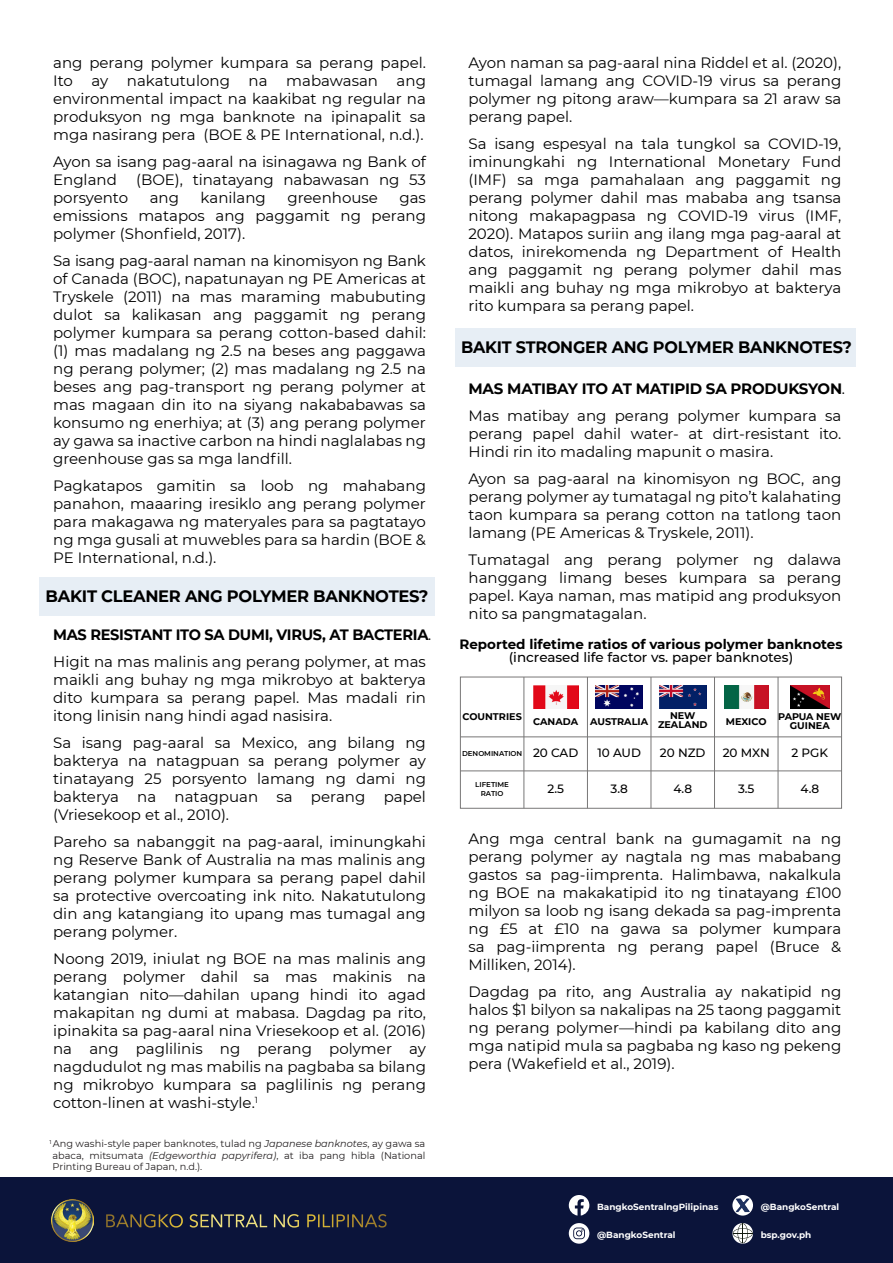
<style>
.page{position:relative;width:893px;height:1263px;background:#fff}
.page>*{position:absolute;margin:0;border:0;box-sizing:border-box;transform-origin:0 0}
.t1{font:700 16.5px "Montserrat";letter-spacing:-.015em;color:#000}
.t2{font:15px/18px "Montserrat";color:#000;text-align:justify}
.t3{font:700 13.5px "Montserrat";color:#000}
.t4{font:500 13.5px "Montserrat";color:#000}
.t5{font:500 12px "Montserrat";color:#000}
.t6{font:9.75px/11.7px "Montserrat";color:#231f20;text-align:justify}
.t7{font:700 9.6px/9px "Montserrat";color:#000;text-align:center}
.t8{font:700 8.85px "Montserrat";color:#fff}
.t9{font:600 7.05px/8.6px "Montserrat";color:#000;text-align:center}
.s1{font-weight:700}
.s2{font-style:italic}
</style>
<div class="page">
<div style="left:456px;top:328px;width:400px;height:38px;background:#e7eef5"></div>
<div style="left:39px;top:578px;width:395px;height:38px;background:#e7eef5"></div>
<div style="left:0;top:1178px;width:893px;height:85px;background:#0b143a"></div>
<svg style="left:189px;top:1214px;width:198px;height:13px"></svg>
<img style="left:52px;top:1200px;width:41px;height:41px">
<svg style="left:569px;top:1223px;width:20px;height:21px"></svg>
<svg style="left:569px;top:1195px;width:20px;height:20px"></svg>
<svg style="left:732px;top:1223px;width:21px;height:21px"></svg>
<svg style="left:733px;top:1223px;width:20px;height:20px"></svg>
<div style="left:732px;top:1195px;width:21px;height:20px;background:#fff;border-radius:50%"></div>
<svg style="left:735px;top:1195px;width:15px;height:21px"></svg>
<hr style="left:460px;top:737px;width:381px;height:1px;background:#787777">
<hr style="left:460px;top:771px;width:381px;height:1px;background:#787777">
<hr style="left:651px;top:677px;width:1px;height:131px;background:#787777">
<hr style="left:524px;top:677px;width:1px;height:131px;background:#787777">
<hr style="left:587px;top:677px;width:1px;height:131px;background:#787777">
<hr style="left:714px;top:677px;width:1px;height:131px;background:#787777">
<hr style="left:778px;top:677px;width:1px;height:131px;background:#787777">
<img style="left:533px;top:686px;width:45px;height:22px">
<img style="left:596px;top:686px;width:46px;height:22px">
<img style="left:659px;top:686px;width:47px;height:22px">
<img style="left:725px;top:686px;width:43px;height:22px">
<img style="left:790px;top:686px;width:39px;height:22px">
<p class="t2" style="left:53px;top:53px;width:374px">ang perang polymer kumpara sa perang papel.<br>Ito ay nakatutulong na mabawasan ang environmental impact na kaakibat ng regular na produksyon ng mga banknote na ipinapalit sa mga nasirang pera (BOE &amp; PE International, n.d.).</p>
<p class="t2" style="left:53px;top:152px;width:374px">Ayon sa isang pag-aaral na isinagawa ng Bank of<br>England</p>
<p class="t2" style="left:136px;top:170px;width:291px">(BOE), tinatayang nabawasan ng 53</p>
<p class="t2" style="left:53px;top:188px;width:77px">porsyento</p>
<p class="t2" style="left:150px;top:188px;width:31px">ang</p>
<p class="t2" style="left:201px;top:188px;width:67px">kanilang</p>
<p class="t2" style="left:287px;top:188px;width:92px">greenhouse</p>
<p class="t2" style="left:53px;top:188px;width:374px;text-indent:346px">gas emissions matapos ang paggamit ng perang polymer (Shonfield, 2017).</p>
<p class="t2" style="left:53px;top:251px;width:374px">Sa isang pag-aaral naman na kinomisyon ng Bank of Canada (BOC), napatunayan ng PE Americas at Tryskele (2011) na mas maraming mabubuting dulot sa kalikasan ang paggamit ng perang polymer kumpara sa perang cotton-based dahil: (1) mas madalang ng 2.5 na beses ang paggawa ng perang polymer; (2) mas madalang ng 2.5 na beses ang pag-transport ng perang polymer at mas magaan din ito na siyang nakababawas sa konsumo ng enerhiya; at (3) ang perang polymer ay gawa sa inactive carbon na hindi naglalabas ng greenhouse gas sa mga landfill.</p>
<p class="t2" style="left:53px;top:476px;width:374px">Pagkatapos gamitin sa loob ng mahabang panahon, maaaring iresiklo ang perang polymer para makagawa ng materyales para sa pagtatayo ng mga gusali at muwebles para sa hardin (BOE &amp; PE International, n.d.).</p>
<p class="t1" style="left:46px;top:584px;width:384px">BAKIT CLEANER ANG POLYMER BANKNOTES?</p>
<p class="t2" style="left:53px;top:620px;width:380px;line-height:27px"><span class="s1">MAS RESISTANT ITO SA DUMI, VIRUS, AT BACTERIA</span>.<br>Higit na mas malinis ang perang polymer, at mas</p>
<p class="t2" style="left:53px;top:670px;width:374px">maikli ang buhay ng mga mikrobyo at bakterya dito kumpara sa perang papel. Mas madali rin itong linisin nang hindi agad nasisira.</p>
<p class="t2" style="left:53px;top:733px;width:374px">Sa isang pag-aaral sa Mexico, ang bilang ng bakterya na natagpuan sa perang polymer ay tinatayang 25 porsyento lamang ng dami ng bakterya na natagpuan sa perang papel (Vriesekoop et al., 2010).</p>
<p class="t2" style="left:53px;top:832px;width:374px">Pareho sa nabanggit na pag-aaral, iminungkahi ng Reserve Bank of Australia na mas malinis ang perang polymer kumpara sa perang papel dahil sa protective overcoating ink nito. Nakatutulong din ang katangiang ito upang mas tumagal ang perang polymer.</p>
<p class="t2" style="left:53px;top:949px;width:374px">Noong 2019, iniulat ng BOE na mas malinis ang perang polymer dahil sa mas makinis na katangian nito—dahilan upang hindi ito agad makapitan ng dumi at mabasa. Dagdag pa rito, ipinakita sa pag-aaral nina Vriesekoop et al. (2016) na ang paglilinis ng perang polymer ay nagdudulot ng mas mabilis na pagbaba sa bilang ng mikrobyo kumpara sa paglilinis ng perang cotton-linen at washi-style.<sup>1</sup></p>
<p class="t6" style="left:52px;top:1137px;width:374px;text-indent:-3px"><sup>1</sup> Ang washi-style paper banknotes, tulad ng <span class="s2">Japanese banknotes</span>, ay gawa sa abaca, mitsumata <span class="s2">(Edgeworthia papyrifera)</span>, at iba pang hibla (National Printing Bureau of Japan, n.d.).</p>
<p class="t2" style="left:468px;top:53px;width:374px">Ayon naman sa pag-aaral nina Riddel et al. (2020), tumagal lamang ang COVID-19 virus sa perang polymer ng pitong araw—kumpara sa 21 araw sa perang papel.</p>
<p class="t2" style="left:468px;top:134px;width:374px">Sa isang espesyal na tala tungkol sa COVID-19, iminungkahi ng International Monetary Fund (IMF) sa mga pamahalaan ang paggamit ng perang polymer dahil mas mababa ang tsansa nitong makapagpasa ng COVID-19 virus (IMF, 2020). Matapos suriin ang ilang mga pag-aaral at datos, inirekomenda ng Department of Health ang paggamit ng perang polymer dahil mas maikli ang buhay ng mga mikrobyo at bakterya rito kumpara sa perang papel.</p>
<p class="t1" style="left:461px;top:335px;width:392px">BAKIT STRONGER ANG POLYMER BANKNOTES?</p>
<p class="t2" style="left:468px;top:374px;width:378px;line-height:27px"><span class="s1">MAS MATIBAY ITO AT MATIPID SA PRODUKSYON</span>.<br>Mas matibay ang perang polymer kumpara sa</p>
<p class="t2" style="left:468px;top:424px;width:374px">perang papel dahil water- at dirt-resistant ito.<br>Hindi rin ito madaling mapunit o masira.</p>
<p class="t2" style="left:468px;top:469px;width:374px">Ayon sa pag-aaral na kinomisyon ng BOC, ang perang polymer ay tumatagal ng pito’t kalahating taon kumpara sa perang cotton na tatlong taon lamang (PE Americas &amp; Tryskele, 2011).</p>
<p class="t2" style="left:468px;top:550px;width:374px">Tumatagal ang perang polymer ng dalawa hanggang limang beses kumpara sa perang papel. Kaya naman, mas matipid ang produksyon nito sa pangmatagalan.</p>
<p class="t3" style="left:459px;top:635px;width:385px">Reported lifetime ratios of various polymer banknotes</p>
<p class="t4" style="left:509px;top:648px;width:286px">(increased life factor vs. paper banknotes)</p>
<p class="t7" style="left:462px;top:712px;width:61px">COUNTRIES</p>
<p class="t9" style="left:462px;top:749px;width:62px">DENOMINATION</p>
<p class="t9" style="left:475px;top:780px;width:35px">LIFETIME<br>RATIO</p>
<p class="t7" style="left:658px;top:710px;width:51px">NEW<br>ZEALAND</p>
<p class="t7" style="left:590px;top:716px;width:59px">AUSTRALIA</p>
<p class="t7" style="left:726px;top:716px;width:42px">MEXICO</p>
<p class="t7" style="left:778px;top:712px;width:65px">PAPUA NEW<br>GUINEA</p>
<p class="t7" style="left:533px;top:716px;width:46px">CANADA</p>
<p class="t5" style="left:533px;top:744px;width:47px">20 CAD</p>
<p class="t5" style="left:597px;top:744px;width:45px">10 AUD</p>
<p class="t5" style="left:660px;top:744px;width:47px">20 NZD</p>
<p class="t5" style="left:723px;top:744px;width:49px">20 MXN</p>
<p class="t5" style="left:791px;top:744px;width:38px">2 PGK</p>
<p class="t5" style="left:547px;top:781px;width:18px">2.5</p>
<p class="t5" style="left:610px;top:781px;width:19px">3.8</p>
<p class="t5" style="left:673px;top:781px;width:20px">4.8</p>
<p class="t5" style="left:738px;top:781px;width:18px">3.5</p>
<p class="t5" style="left:800px;top:781px;width:20px">4.8</p>
<p class="t2" style="left:468px;top:829px;width:374px">Ang mga central bank na gumagamit na ng perang polymer ay nagtala ng mas mababang gastos sa pag-iimprenta. Halimbawa, nakalkula ng BOE na makakatipid ito ng tinatayang £100 milyon sa loob ng isang dekada sa pag-imprenta ng £5 at £10 na gawa sa polymer kumpara sa pag-iimprenta ng perang papel (Bruce &amp; Milliken, 2014).</p>
<p class="t2" style="left:468px;top:982px;width:374px">Dagdag pa rito, ang Australia ay nakatipid ng halos $1 bilyon sa nakalipas na 25 taong paggamit ng perang polymer—hindi pa kabilang dito ang mga natipid mula sa pagbaba ng kaso ng pekeng pera (Wakefield et al., 2019).</p>
<p class="t8" style="left:597px;top:1200px;width:123px">BangkoSentralngPilipinas</p>
<p class="t8" style="left:597px;top:1228px;width:80px">@BangkoSentral</p>
<p class="t8" style="left:761px;top:1200px;width:80px">@BangkoSentral</p>
<p class="t8" style="left:761px;top:1228px;width:52px">bsp.gov.ph</p>
</div>
